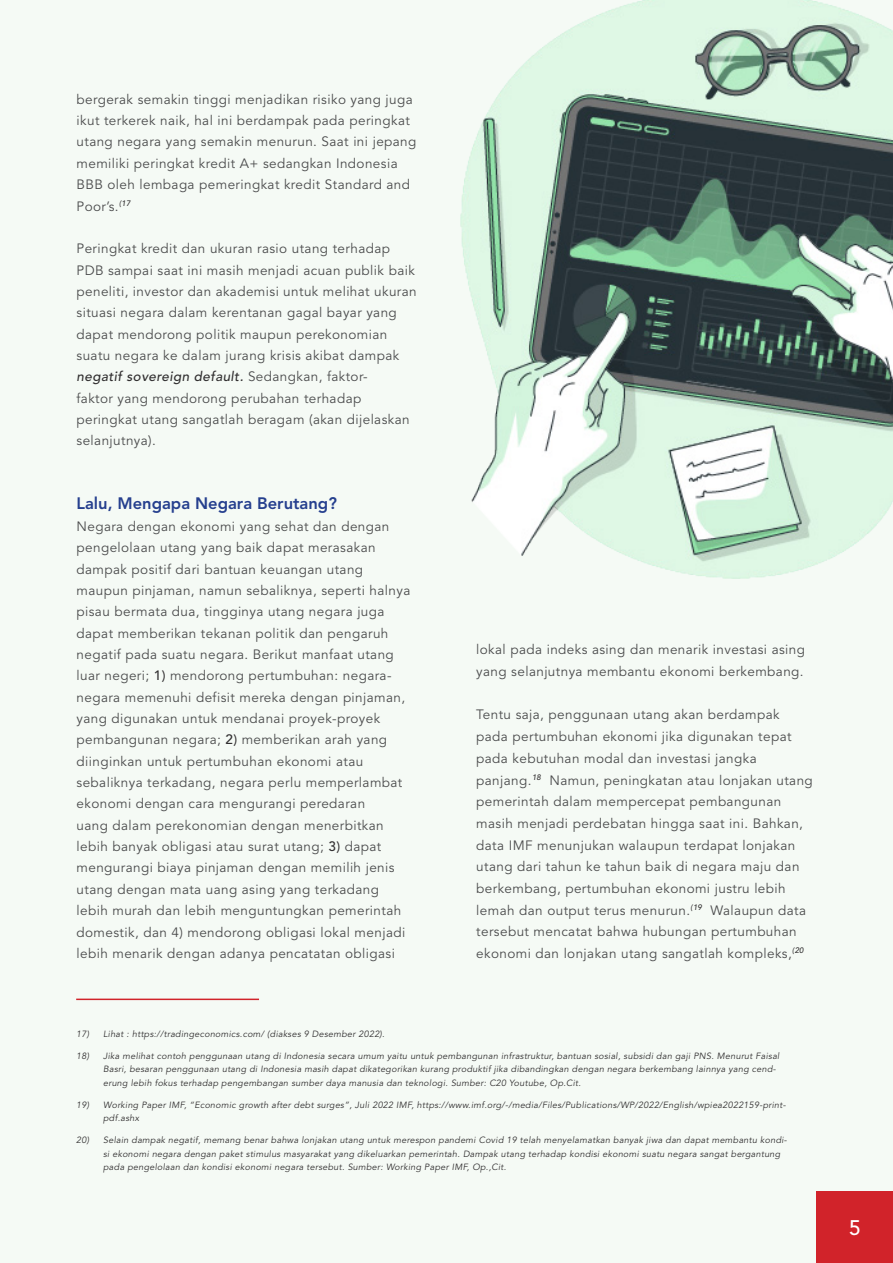
<style>
.page{position:relative;width:893px;height:1263px;background:#f5faf5}
.page>*{position:absolute;margin:0;border:0;box-sizing:border-box;transform-origin:0 0}
.t1{font:500 21px "Avenir LT Pro";color:#fff}
.t2{font:800 16.5px "Avenir LT Pro";color:#253f8e}
.t3{font:13.5px/21.3px "Avenir LT Pro";letter-spacing:.03em;color:#4b4c4d}
.t4{font:italic 9px/13.5px "Avenir LT Pro";letter-spacing:.03em;color:#312f30}
.s1{font-weight:500;font-style:italic;color:#312f30}
.s2{font-weight:500;color:#312f30}
</style>
<div class="page">
<div style="left:817px;top:1192px;width:76px;height:71px;background:#d1232a"></div>
<hr style="left:76px;top:998px;width:183px;height:2px;background:#d1232a">
<img style="left:461px;top:0;width:432px;height:578px">
<p class="t3" style="left:77px;top:89px;width:341px">bergerak semakin tinggi menjadikan risiko yang juga ikut terkerek naik, hal ini berdampak pada peringkat utang negara yang semakin menurun. Saat ini jepang memiliki peringkat kredit A+ sedangkan Indonesia BBB oleh lembaga pemeringkat kredit Standard and Poor’s.<sup>(17</sup></p>
<p class="t3" style="left:77px;top:238px;width:342px">Peringkat kredit dan ukuran rasio utang terhadap PDB sampai saat ini masih menjadi acuan publik baik peneliti, investor dan akademisi untuk melihat ukuran situasi negara dalam kerentanan gagal bayar yang dapat mendorong politik maupun perekonomian suatu negara ke dalam jurang krisis akibat dampak <span class="s1">negatif sovereign default.</span> Sedangkan, faktor-<br>faktor yang mendorong perubahan terhadap peringkat utang sangatlah beragam (akan dijelaskan selanjutnya).</p>
<p class="t2" style="left:77px;top:494px;width:262px">Lalu, Mengapa Negara Berutang?</p>
<p class="t3" style="left:77px;top:516px;width:335px">Negara dengan ekonomi yang sehat dan dengan pengelolaan utang yang baik dapat merasakan dampak positif dari bantuan keuangan utang maupun pinjaman, namun sebaliknya, seperti halnya pisau bermata dua, tingginya utang negara juga dapat memberikan tekanan politik dan pengaruh negatif pada suatu negara. Berikut manfaat utang luar negeri; <span class="s2">1)</span> mendorong pertumbuhan: negara&shy;negara memenuhi defisit mereka dengan pinjaman, yang digunakan untuk mendanai proyek-proyek pembangunan negara; <span class="s2">2)</span> memberikan arah yang diinginkan untuk pertumbuhan ekonomi atau sebaliknya terkadang, negara perlu memperlambat ekonomi dengan cara mengurangi peredaran<br>uang dalam perekonomian dengan menerbitkan lebih banyak obligasi atau surat utang; <span class="s2">3)</span> dapat mengurangi biaya pinjaman dengan memilih jenis utang dengan mata uang asing yang terkadang lebih murah dan lebih menguntungkan pemerintah domestik, dan 4) mendorong obligasi lokal menjadi lebih menarik dengan adanya pencatatan obligasi</p>
<p class="t3" style="left:476px;top:639px;width:330px">lokal pada indeks asing dan menarik investasi asing yang selanjutnya membantu ekonomi berkembang.</p>
<p class="t3" style="left:476px;top:704px;width:338px">Tentu saja, penggunaan utang akan berdampak pada pertumbuhan ekonomi jika digunakan tepat pada kebutuhan modal dan investasi jangka panjang.<sup>18</sup> Namun, peningkatan atau lonjakan utang pemerintah dalam mempercepat pembangunan masih menjadi perdebatan hingga saat ini. Bahkan, data IMF menunjukan walaupun terdapat lonjakan utang dari tahun ke tahun baik di negara maju dan berkembang, pertumbuhan ekonomi justru lebih lemah dan output terus menurun.<sup>(19</sup> Walaupun data tersebut mencatat bahwa hubungan pertumbuhan ekonomi dan lonjakan utang sangatlah kompleks,<sup>(20</sup></p>
<p class="t4" style="left:76px;top:1027px;width:310px">17) Lihat : https://tradingeconomics.com/ (diakses 9 Desember 2022).</p>
<p class="t4" style="left:103px;top:1049px;width:678px;text-indent:-27px">18) Jika melihat contoh penggunaan utang di Indonesia secara umum yaitu untuk pembangunan infrastruktur, bantuan sosial, subsidi dan gaji PNS. Menurut Faisal<br>Basri, besaran penggunaan utang di Indonesia masih dapat dikategorikan kurang produktif jika dibandingkan dengan negara berkembang lainnya yang cend&shy;erung lebih fokus terhadap pengembangan sumber daya manusia dan teknologi. Sumber: C20 Youtube, Op.Cit.</p>
<p class="t4" style="left:103px;top:1098px;width:684px;text-indent:-27px">19) Working Paper IMF, “Economic growth after debt surges”, Juli 2022 IMF, https://www.imf.org/-/media/Files/Publications/WP/2022/English/wpiea2022159-print&shy;pdf.ashx</p>
<p class="t4" style="left:103px;top:1134px;width:685px;text-indent:-27px">20) Selain dampak negatif, memang benar bahwa lonjakan utang untuk merespon pandemi Covid 19 telah menyelamatkan banyak jiwa dan dapat membantu kondi&shy;si ekonomi negara dengan paket stimulus masyarakat yang dikeluarkan pemerintah. Dampak utang terhadap kondisi ekonomi suatu negara sangat bergantung pada pengelolaan dan kondisi ekonomi negara tersebut. Sumber: Working Paper IMF, Op.,Cit.</p>
<h1 class="t1" style="left:849px;top:1216px;width:13px">5</h1>
</div>
